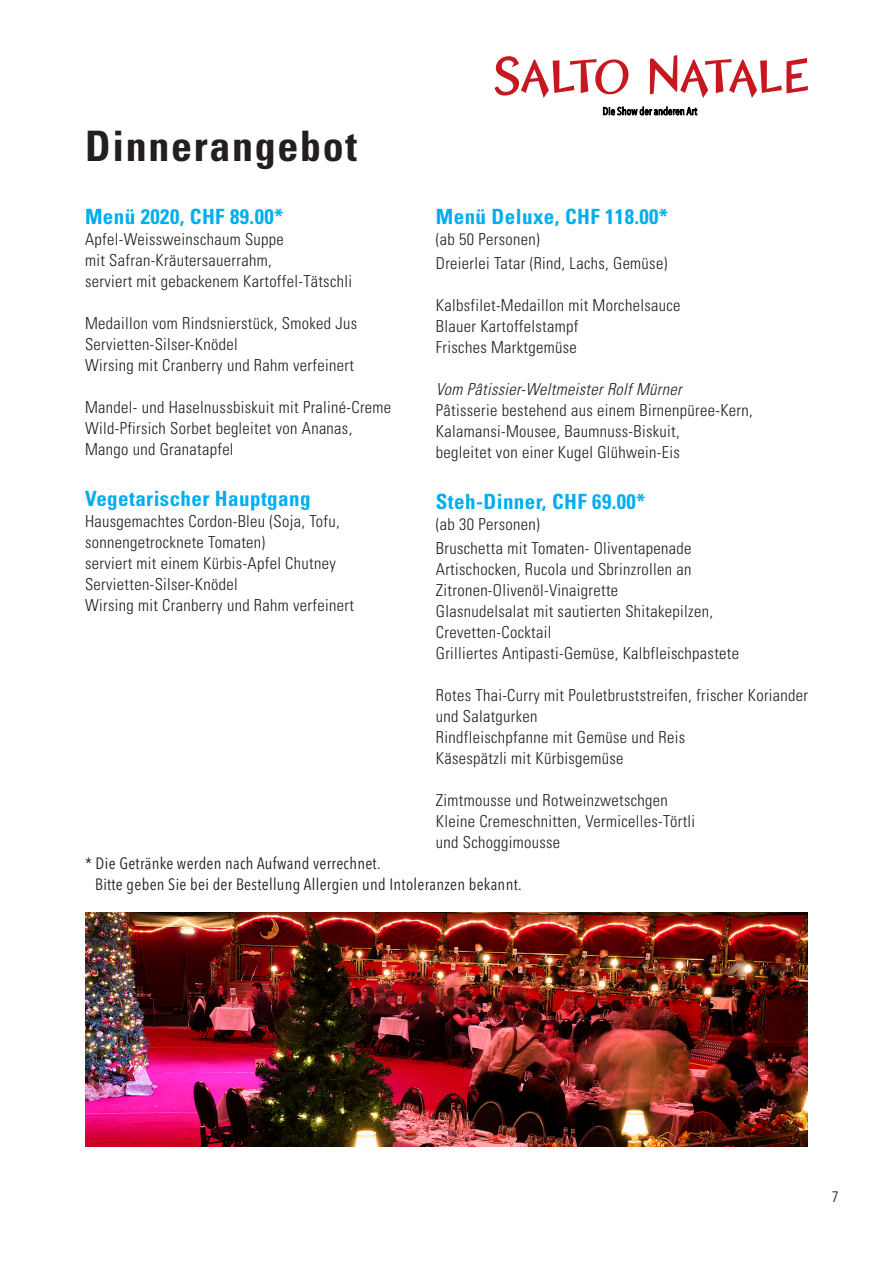
<style>
.page{position:relative;width:893px;height:1263px;background:#fff}
.page>*{position:absolute;margin:0;border:0;box-sizing:border-box;transform-origin:0 0}
.Grosse_Titel{font:700 condensed 42px "Univers LT Std";letter-spacing:.04em;color:#231f20}
.t1{font:700 condensed 21px "Univers LT Std";letter-spacing:.02em;color:#00aeef}
.t2{font:300 condensed 16.5px/21px "Univers LT Std";letter-spacing:.02em;color:#231f20}
.t3{font:italic 300 condensed 16.5px "Univers LT Std";color:#231f20}
.t4{font:condensed 16.35px "Avenir Next LT Pro";letter-spacing:.02em;color:#231f20}
.t5{font:condensed 15px "Avenir Next LT Pro";color:#231f20}
</style>
<div class="page">
<svg style="left:650px;top:55px;width:158px;height:43px"></svg>
<svg style="left:494px;top:56px;width:135px;height:42px"></svg>
<svg style="left:603px;top:107px;width:94px;height:8px"></svg>
<img style="left:85px;top:912px;width:722px;height:234px">
<p class="Grosse_Titel" style="left:85px;top:120px;width:274px">Dinnerangebot</p>
<p class="t1" style="left:85px;top:203px;width:200px">Menü 2020, CHF 89.00*</p>
<p class="t2" style="left:85px;top:228px;width:200px">Apfel-Weissweinschaum Suppe</p>
<p class="t2" style="left:85px;top:249px;width:269px">mit Safran-Kräutersauerrahm,<br>serviert mit gebackenem Kartoffel-Tätschli</p>
<p class="t2" style="left:85px;top:312px;width:274px">Medaillon vom Rindsnierstück, Smoked Jus</p>
<p class="t2" style="left:85px;top:333px;width:270px">Servietten-Silser-Knödel<br>Wirsing mit Cranberry und Rahm verfeinert</p>
<p class="t2" style="left:85px;top:396px;width:308px">Mandel- und Haselnussbiskuit mit Praliné-Creme<br>Wild-Pfirsich Sorbet begleitet von Ananas,<br>Mango und Granatapfel</p>
<p class="t1" style="left:85px;top:485px;width:227px">Vegetarischer Hauptgang</p>
<p class="t2" style="left:85px;top:510px;width:256px">Hausgemachtes Cordon-Bleu (Soja, Tofu,</p>
<p class="t2" style="left:85px;top:531px;width:270px">sonnengetrocknete Tomaten)<br>serviert mit einem Kürbis-Apfel Chutney Servietten-Silser-Knödel<br>Wirsing mit Cranberry und Rahm verfeinert</p>
<p class="t1" style="left:436px;top:203px;width:234px">Menü Deluxe, CHF 118.00*</p>
<p class="t2" style="left:436px;top:228px;width:105px">(ab 50 Personen)</p>
<p class="t2" style="left:436px;top:252px;width:233px">Dreierlei Tatar (Rind, Lachs, Gemüse)</p>
<p class="t2" style="left:436px;top:294px;width:246px">Kalbsfilet-Medaillon mit Morchelsauce</p>
<p class="t2" style="left:436px;top:315px;width:144px">Blauer Kartoffelstampf</p>
<p class="t2" style="left:436px;top:336px;width:142px">Frisches Marktgemüse</p>
<p class="t3" style="left:436px;top:379px;width:252px">Vom Pâtissier-WeltmeisterRolfMürner</p>
<p class="t2" style="left:436px;top:399px;width:318px">Pâtisserie bestehend aus einem Birnenpüree-Kern,</p>
<p class="t2" style="left:436px;top:420px;width:245px">Kalamansi-Mousee, Baumnuss-Biskuit,</p>
<p class="t2" style="left:436px;top:441px;width:245px">begleitet von einer Kugel Glühwein-Eis</p>
<p class="t1" style="left:436px;top:488px;width:211px">Steh-Dinner, CHF 69.00*</p>
<p class="t2" style="left:436px;top:513px;width:105px">(ab 30 Personen)</p>
<p class="t2" style="left:436px;top:537px;width:257px">Bruschetta mit Tomaten- Oliventapenade<br>Artischocken, Rucola und Sbrinzrollen an</p>
<p class="t2" style="left:436px;top:579px;width:184px">Zitronen-Olivenöl-Vinaigrette</p>
<p class="t2" style="left:436px;top:600px;width:279px">Glasnudelsalat mit sautierten Shitakepilzen,</p>
<p class="t2" style="left:436px;top:621px;width:305px">Crevetten-Cocktail<br>Grilliertes Antipasti-Gemüse, Kalbfleischpastete</p>
<p class="t2" style="left:436px;top:684px;width:374px">Rotes Thai-Curry mit Pouletbruststreifen, frischer Koriander und Salatgurken</p>
<p class="t2" style="left:436px;top:726px;width:251px">Rindfleischpfanne mit Gemüse und Reis</p>
<p class="t2" style="left:436px;top:747px;width:189px">Käsespätzli mit Kürbisgemüse</p>
<p class="t2" style="left:436px;top:789px;width:233px">Zimtmousse und Rotweinzwetschgen</p>
<p class="t2" style="left:436px;top:810px;width:261px">Kleine Cremeschnitten, Vermicelles-Törtli und Schoggimousse</p>
<p class="t4" style="left:85px;top:853px;width:297px">* Die Getränke werden nach Aufwand verrechnet.</p>
<p class="t4" style="left:95px;top:874px;width:428px">Bitte geben Sie bei der Bestellung Allergien und Intoleranzen bekannt.</p>
<p class="t5" style="left:832px;top:1188px;width:9px">7</p>
</div>
